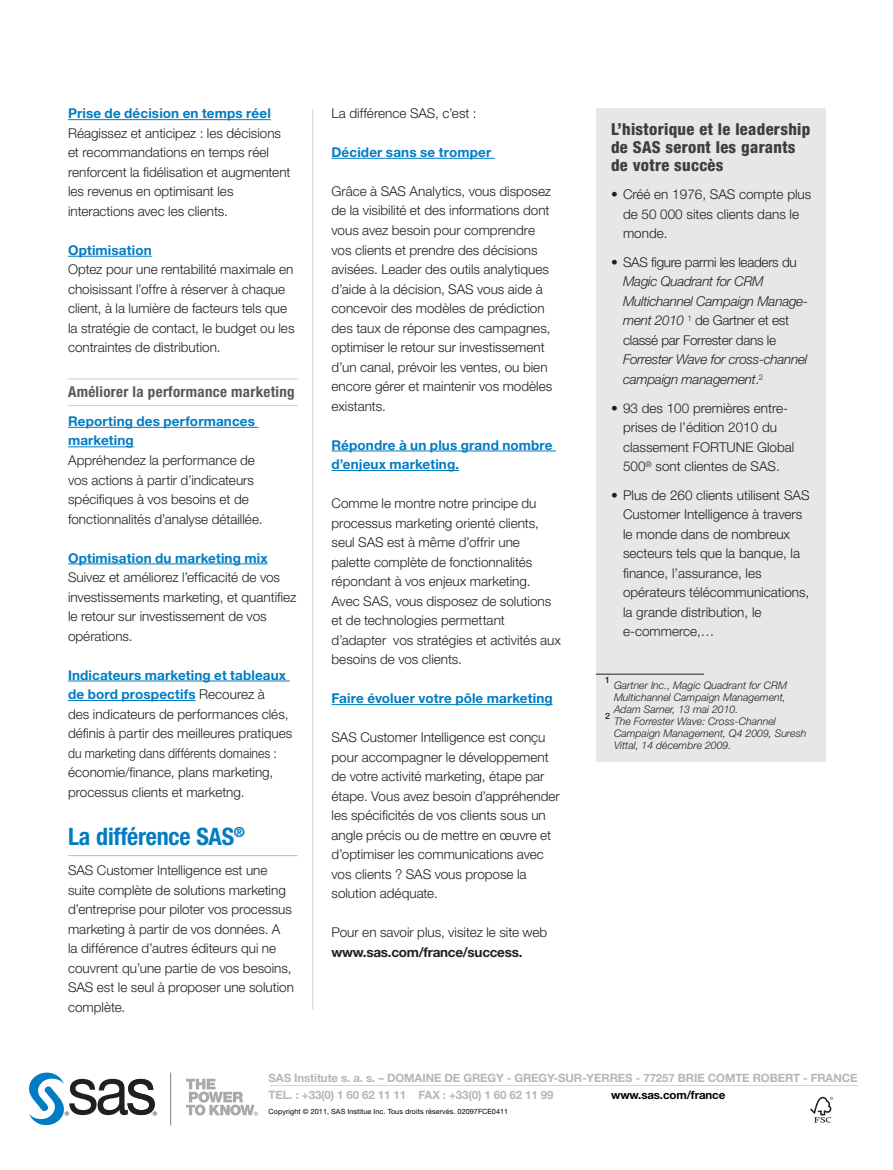
<style>
.page{position:relative;width:893px;height:1170px;background:#fff}
.page>*{position:absolute;margin:0;border:0;box-sizing:border-box;transform-origin:0 0}
.subhead1__body-blu{font:700 condensed 24px "Helvetica Neue LT Std";letter-spacing:-.01em;color:#007cc2}
.Sidebar_Subhd_1__Blu{font:800 condensed 16.5px/18px "Helvetica Neue LT Std";letter-spacing:.02em;color:#3e3e3f}
.Subhead2__body_bla{font:700 condensed 15px "Helvetica Neue LT Std";letter-spacing:.02em;color:#57585a}
.Body{font:300 13.5px/19.5px "Helvetica Neue LT Std";color:#231f20}
.Sidebar_Bullet_list{font:300 13.5px/19.5px "Helvetica Neue LT Std";color:#231f20}
.Sidebar_Bullet_list-2{font:italic 300 13.5px/19.5px "Helvetica Neue LT Std";letter-spacing:-.02em;color:#231f20}
.Body-2{font:700 13.5px/19.5px "Helvetica Neue LT Std";letter-spacing:.01em;color:#007cc2}
.t1{font:700 11.55px "Helvetica Neue";letter-spacing:-.01em;color:#b2b7bb}
.t2{font:700 11.55px "Helvetica Neue";letter-spacing:-.01em;color:#000001}
.Footnote{font:italic 300 10.5px/12px "Helvetica Neue LT Std";color:#231f20;text-align:justify}
.Footnote-2{font:500 8.7px "Helvetica Neue LT Std";color:#231f20}
.t3{font:7.2px "Helvetica Neue";letter-spacing:.01em;color:#000001}
.s1{font-weight:700;color:#007cc2}
.s2{font-weight:700}
.s3{font-style:normal}
</style>
<div class="page">
<hr style="left:270px;top:1085px;width:588px;height:1px;background:#b2b7bb">
<hr style="left:170px;top:1072px;width:1px;height:53px;background:#808285">
<svg style="left:29px;top:1072px;width:128px;height:53px"></svg>
<svg style="left:186px;top:1078px;width:72px;height:37px"></svg>
<hr style="left:312px;top:109px;width:1px;height:900px;background:#d1d2d4">
<div style="left:596px;top:108px;width:230px;height:653px;background:#e6e7e9"></div>
<hr style="left:596px;top:673px;width:108px;height:1px;background:#231f20">
<hr style="left:68px;top:119px;width:203px;height:1px;background:#007cc2">
<hr style="left:68px;top:256px;width:84px;height:1px;background:#007cc2">
<hr style="left:68px;top:378px;width:230px;height:1px;background:#d1d2d4">
<hr style="left:68px;top:405px;width:230px;height:1px;background:#d1d2d4">
<hr style="left:68px;top:427px;width:190px;height:1px;background:#007cc2">
<hr style="left:68px;top:446px;width:66px;height:1px;background:#007cc2">
<hr style="left:68px;top:563px;width:200px;height:1px;background:#007cc2">
<hr style="left:68px;top:680px;width:222px;height:1px;background:#007cc2">
<hr style="left:68px;top:700px;width:128px;height:1px;background:#007cc2">
<hr style="left:68px;top:855px;width:230px;height:1px;background:#bcbdc0">
<hr style="left:332px;top:158px;width:163px;height:1px;background:#007cc2">
<hr style="left:332px;top:450px;width:224px;height:1px;background:#007cc2">
<hr style="left:332px;top:470px;width:127px;height:1px;background:#007cc2">
<hr style="left:332px;top:704px;width:221px;height:1px;background:#007cc2">
<svg style="left:810px;top:1096px;width:23px;height:27px"></svg>
<p class="Body" style="left:68px;top:103px;width:224px"><span class="s1">Prise de décision en temps réel </span>Réagissez et anticipez : les décisions et recommandations en temps réel renforcent la fidélisation et augmentent les revenus en optimisant les interactions avec les clients.</p>
<p class="Body" style="left:68px;top:240px;width:228px"><span class="s1">Optimisation<br></span>Optez pour une rentabilité maximale en choisissant l’offre à réserver à chaque client, à la lumière de facteurs tels que la stratégie de contact, le budget ou les contraintes de distribution.</p>
<p class="Subhead2__body_bla" style="left:68px;top:383px;width:228px">Améliorer la performance marketing</p>
<p class="Body" style="left:68px;top:411px;width:196px"><span class="s1">Reporting des performances marketing<br></span>Appréhendez la performance de vos actions à partir d’indicateurs spécifiques à vos besoins et de fonctionnalités d’analyse détaillée.</p>
<p class="Body" style="left:68px;top:547px;width:230px"><span class="s1">Optimisation du marketing mix<br></span>Suivez et améliorez l’efficacité de vos investissements marketing, et quantifiez le retour sur investissement de vos opérations.</p>
<p class="Body" style="left:68px;top:664px;width:226px"><span class="s1">Indicateurs marketing et tableaux de bord prospectifs</span> Recourez à<br>des indicateurs de performances clés, définis à partir des meilleures pratiques du marketing dans différents domaines : économie/finance, plans marketing, processus clients et marketng.</p>
<p class="subhead1__body-blu" style="left:68px;top:821px;width:179px">La différence SAS<sup>®</sup></p>
<p class="Body" style="left:68px;top:860px;width:227px">SAS Customer Intelligence est une suite complète de solutions marketing d’entreprise pour piloter vos processus marketing à partir de vos données. A<br>la différence d’autres éditeurs qui ne couvrent qu’une partie de vos besoins, SAS est le seul à proposer une solution complète.</p>
<p class="Body" style="left:332px;top:103px;width:147px">La différence SAS, c’est :</p>
<p class="Body-2" style="left:332px;top:142px;width:161px">Décider sans se tromper</p>
<p class="Body" style="left:332px;top:181px;width:222px">Grâce à SAS Analytics, vous disposez de la visibilité et des informations dont vous avez besoin pour comprendre vos clients et prendre des décisions avisées. Leader des outils analytiques d’aide à la décision, SAS vous aide à concevoir des modèles de prédiction des taux de réponse des campagnes, optimiser le retour sur investissement d’un canal, prévoir les ventes, ou bien encore gérer et maintenir vos modèles existants.</p>
<p class="Body-2" style="left:332px;top:434px;width:223px">Répondre à un plus grand nombre d’enjeux marketing.</p>
<p class="Body" style="left:332px;top:493px;width:231px">Comme le montre notre principe du processus marketing orienté clients, seul SAS est à même d’offrir une palette complète de fonctionnalités répondant à vos enjeux marketing.<br>Avec SAS, vous disposez de solutions et de technologies permettant d’adapter vos stratégies et activités aux besoins de vos clients.</p>
<p class="Body-2" style="left:332px;top:688px;width:223px">Faire évoluer votre pôle marketing</p>
<p class="Body" style="left:332px;top:727px;width:230px">SAS Customer Intelligence est conçu pour accompagner le développement de votre activité marketing, étape par étape. Vous avez besoin d’appréhender les spécificités de vos clients sous un angle précis ou de mettre en œuvre et d’optimiser les communications avec vos clients ? SAS vous propose la solution adéquate.</p>
<p class="Body" style="left:332px;top:922px;width:217px">Pour en savoir plus, visitez le site web <span class="s2">www.sas.com/france/success.</span></p>
<p class="Sidebar_Subhd_1__Blu" style="left:611px;top:120px;width:201px">L’historique et le leadership de SAS seront les garants de votre succès</p>
<p class="Sidebar_Bullet_list" style="left:623px;top:184px;width:190px;text-indent:-12px">• Créé en 1976, SAS compte plus de 50 000 sites clients dans le monde.</p>
<p class="Sidebar_Bullet_list-2" style="left:623px;top:252px;width:186px;text-indent:-12px"><span class="s3">• SAS figure parmi les leaders du<br></span>Magic Quadrant for CRM<br>Multichannel Campaign Manage&shy;ment 2010 <sup>1</sup> <span class="s3">de Gartner et est classé par Forrester dans le<br></span>Forrester Wave for cross-channel campaign management<span class="s3">.</span><sup>2</sup></p>
<p class="Sidebar_Bullet_list" style="left:623px;top:397px;width:173px;text-indent:-12px">• 93 des 100 premières entre&shy;prises de l’édition 2010 du classement FORTUNE Global<br>500<sup>®</sup> sont clientes de SAS.</p>
<p class="Sidebar_Bullet_list" style="left:623px;top:484px;width:188px;text-indent:-12px">• Plus de 260 clients utilisent SAS<br>Customer Intelligence à travers le monde dans de nombreux secteurs tels que la banque, la finance, l’assurance, les opérateurs télécommunications, la grande distribution, le e-commerce,…</p>
<p class="Footnote-2" style="left:605px;top:675px;width:6px">1</p>
<p class="Footnote" style="left:614px;top:679px;width:174px">Gartner Inc., Magic Quadrant for CRM Multichannel Campaign Management, Adam Sarner, 13 mai 2010.</p>
<p class="Footnote-2" style="left:605px;top:711px;width:6px">2</p>
<p class="Footnote" style="left:614px;top:715px;width:194px;text-align:left">The Forrester Wave: Cross-Channel<br>Campaign Management, Q4 2009, Suresh<br>Vittal, 14 décembre 2009.</p>
<p class="t1" style="left:269px;top:1070px;width:591px">SAS Institute s. a. s. – DOMAINE DE GREGY - GREGY-SUR-YERRES - 77257 BRIE COMTE ROBERT - FRANCE</p>
<p class="t1" style="left:269px;top:1087px;width:286px">TEL. : +33(0) 1 60 62 11 11 FAX : +33(0) 1 60 62 11 99</p>
<p class="t2" style="left:611px;top:1087px;width:116px">www.sas.com/france</p>
<p class="t3" style="left:269px;top:1106px;width:241px">Copyright © 2011, SAS Institue Inc. Tous droits réservés. 02097FCE0411</p>
</div>
